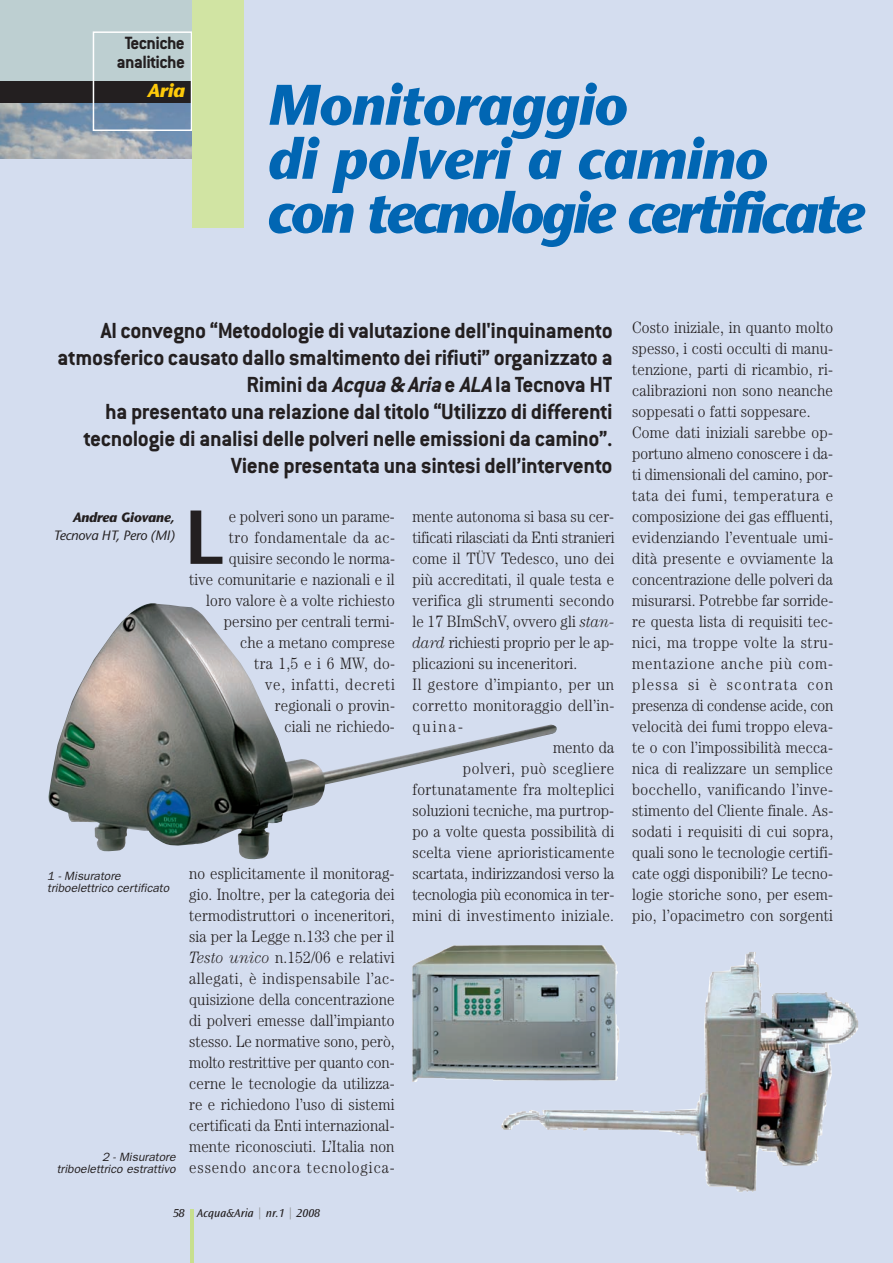
<style>
.page{position:relative;width:893px;height:1263px;background:#d4ddef}
.page>*{position:absolute;margin:0;border:0;box-sizing:border-box;transform-origin:0 0}
.t1{font:600 76.2px "Stone Sans";color:#231f20}
.t2{font:italic 700 57px/54px "Stone Sans";letter-spacing:-.02em;color:#0166b3}
.t3{font:700 24px/27px "Conduit ITC";letter-spacing:-.015em;color:#231f20;text-align:right}
.t4{font:700 19.5px/19.5px "Conduit ITC";letter-spacing:-.03em;color:#231f20;text-align:center}
.t5{font:italic 700 18.75px "Stone Sans";color:#feca0a;scale:1.05 1}
.t6{font:300 16.5px/21px "Century";letter-spacing:.01em;color:#231f20;text-align:right;scale:.9 1}
.t7{font:300 16.5px "Century";letter-spacing:.04em;color:#231f20;scale:.9 1}
.t8{font:300 16.5px "Century";letter-spacing:-.01em;color:#231f20;scale:.9 1}
.t9{font:300 16.5px "Century";letter-spacing:.03em;color:#231f20;scale:.9 1}
.t10{font:300 16.5px "Century";letter-spacing:.035em;color:#231f20;scale:.9 1}
.t11{font:italic 13.5px "Stone Sans";letter-spacing:-.015em;color:#231f20}
.t12{font:italic 700 13.5px "Stone Sans";letter-spacing:-.02em;color:#231f20}
.t13{font:italic 12px/12px "Franklin Gothic";color:#231f20}
.t14{font:12px "Ocean Sans MM It.403.475";color:#231f20;scale:1.05 1}
.s1{font-style:italic}
</style>
<div class="page">
<div style="left:0;top:0;width:204px;height:124px;background:#bdcfd1"></div>
<img style="left:0;top:102px;width:192px;height:56px">
<div style="left:0;top:81px;width:191px;height:21px;background:#231f20"></div>
<div style="left:93px;top:31px;width:99px;height:100px;border:2px solid #fff"></div>
<hr style="left:190px;top:1209px;width:4px;height:54px;background:#c7df8e">
<div style="left:192px;top:0;width:52px;height:228px;background:#d1e4a3"></div>
<img style="left:48px;top:603px;width:509px;height:257px">
<img style="left:412px;top:945px;width:446px;height:247px">
<p class="t4" style="left:117px;top:35px;width:70px">Tecniche analitiche</p>
<p class="t5" style="left:147px;top:83px;width:38px">Aria</p>
<h2 class="t2" style="left:266px;top:84px;width:599px">Monitoraggio<br>di polveri a camino con tecnologie certificate</h2>
<p class="t3" style="left:57px;top:320px;width:557px">Al convegno “Metodologie di valutazione dell'inquinamento atmosferico causato dallo smaltimento dei rifiuti” organizzato a Rimini da <span class="s1">Acqua &amp; Aria</span>e <span class="s1">ALA</span> la Tecnova HT<br>ha presentato una relazione dal titolo “Utilizzo di differenti tecnologie di analisi delle polveri nelle emissioni da camino”.<br>Viene presentata una sintesi dell’intervento</p>
<h1 class="t1" style="left:184px;top:508px;width:41px">L</h1>
<p class="t6" style="left:412px;top:507px;width:226px">mente autonoma si basa su cer-</p>
<p class="t8" style="left:412px;top:531px;width:226px">tificati rilasciati da Enti stranieri</p>
<p class="t6" style="left:412px;top:549px;width:226px">come il TÜV Tedesco, uno dei</p>
<p class="t6" style="left:412px;top:570px;width:226px">più accreditati, il quale testa e</p>
<p class="t6" style="left:412px;top:591px;width:226px">verifica gli strumenti secondo</p>
<p class="t6" style="left:412px;top:612px;width:226px">le 17 BImSchV, ovvero gli <span class="s1">stan-</span></p>
<p class="t6" style="left:412px;top:633px;width:226px"><span class="s1">dard</span> richiesti proprio per le ap-</p>
<p class="t6" style="left:412px;top:654px;width:185px">plicazioni su inceneritori.</p>
<p class="t7" style="left:412px;top:678px;width:226px">Il gestore d’impianto, per un</p>
<p class="t9" style="left:412px;top:699px;width:226px">corretto monitoraggio dell’in-</p>
<p class="t6" style="left:412px;top:717px;width:58px">quina-</p>
<p class="t6" style="left:553px;top:738px;width:70px">mento da</p>
<p class="t7" style="left:463px;top:762px;width:170px">polveri, può scegliere</p>
<p class="t6" style="left:412px;top:780px;width:226px">fortunatamente fra molteplici</p>
<p class="t6" style="left:412px;top:801px;width:226px">soluzioni tecniche, ma purtrop-</p>
<p class="t6" style="left:412px;top:822px;width:226px">po a volte questa possibilità di</p>
<p class="t6" style="left:412px;top:843px;width:226px">scelta viene aprioristicamente</p>
<p class="t6" style="left:412px;top:864px;width:226px">scartata, indirizzandosi verso la</p>
<p class="t6" style="left:412px;top:885px;width:226px">tecnologia più economica in ter-</p>
<p class="t10" style="left:412px;top:909px;width:226px">mini di investimento iniziale.</p>
<p class="t6" style="left:189px;top:507px;width:230px">e polveri sono un parame-<br>tro fondamentale da ac&shy;quisire secondo le norma-<br>tive comunitarie e nazionali e il loro valore è a volte richiesto persino per centrali termi-<br>che a metano comprese<br>tra 1,5 e i 6 MW, do-<br>ve, infatti, decreti<br>regionali o provin-<br>ciali ne richiedo-</p>
<p class="t12" style="left:72px;top:512px;width:104px">Andrea Giovane,</p>
<p class="t11" style="left:53px;top:530px;width:123px">Tecnova HT, Pero (MI)</p>
<p class="t6" style="left:189px;top:864px;width:230px;text-align:justify">no esplicitamente il monitorag&shy;gio. Inoltre, per la categoria dei termodistruttori o inceneritori, sia per la Legge n.133 che per il <span class="s1">Testo unico</span> n.152/06 e relativi allegati, è indispensabile l’ac&shy;quisizione della concentrazione di polveri emesse dall’impianto stesso. Le normative sono, però, molto restrittive per quanto con&shy;cerne le tecnologie da utilizza&shy;re e richiedono l’uso di sistemi certificati da Enti internazional&shy;mente riconosciuti. L’Italia non essendo ancora tecnologica-</p>
<p class="t13" style="left:47px;top:871px;width:124px">1 - Misuratore triboelettrico certificato</p>
<p class="t13" style="left:57px;top:1152px;width:120px;text-align:right">2 - Misuratore triboelettrico estrattivo</p>
<p class="t14" style="left:173px;top:1208px;width:142px">58 Acqua&amp;Aria nr.1 2008</p>
<p class="t6" style="left:632px;top:318px;width:225px;text-align:left">Costo iniziale, in quanto molto spesso, i costi occulti di manu&shy;tenzione, parti di ricambio, ri&shy;calibrazioni non sono neanche soppesati o fatti soppesare.<br>Come dati iniziali sarebbe op&shy;portuno almeno conoscere i da&shy;ti dimensionali del camino, por&shy;tata dei fumi, temperatura e composizione dei gas effluenti, evidenziando l’eventuale umi&shy;dità presente e ovviamente la concentrazione delle polveri da misurarsi. Potrebbe far sorride&shy;re questa lista di requisiti tec&shy;nici, ma troppe volte la stru&shy;mentazione anche più com&shy;plessa si è scontrata con presenza di condense acide, con velocità dei fumi troppo eleva&shy;te o con l’impossibilità mecca&shy;nica di realizzare un semplice bocchello, vanificando l’inve&shy;stimento del Cliente finale. As&shy;sodati i requisiti di cui sopra, quali sono le tecnologie certifi&shy;cate oggi disponibili? Le tecno&shy;logie storiche sono, per esem&shy;pio, l’opacimetro con sorgenti</p>
</div>
